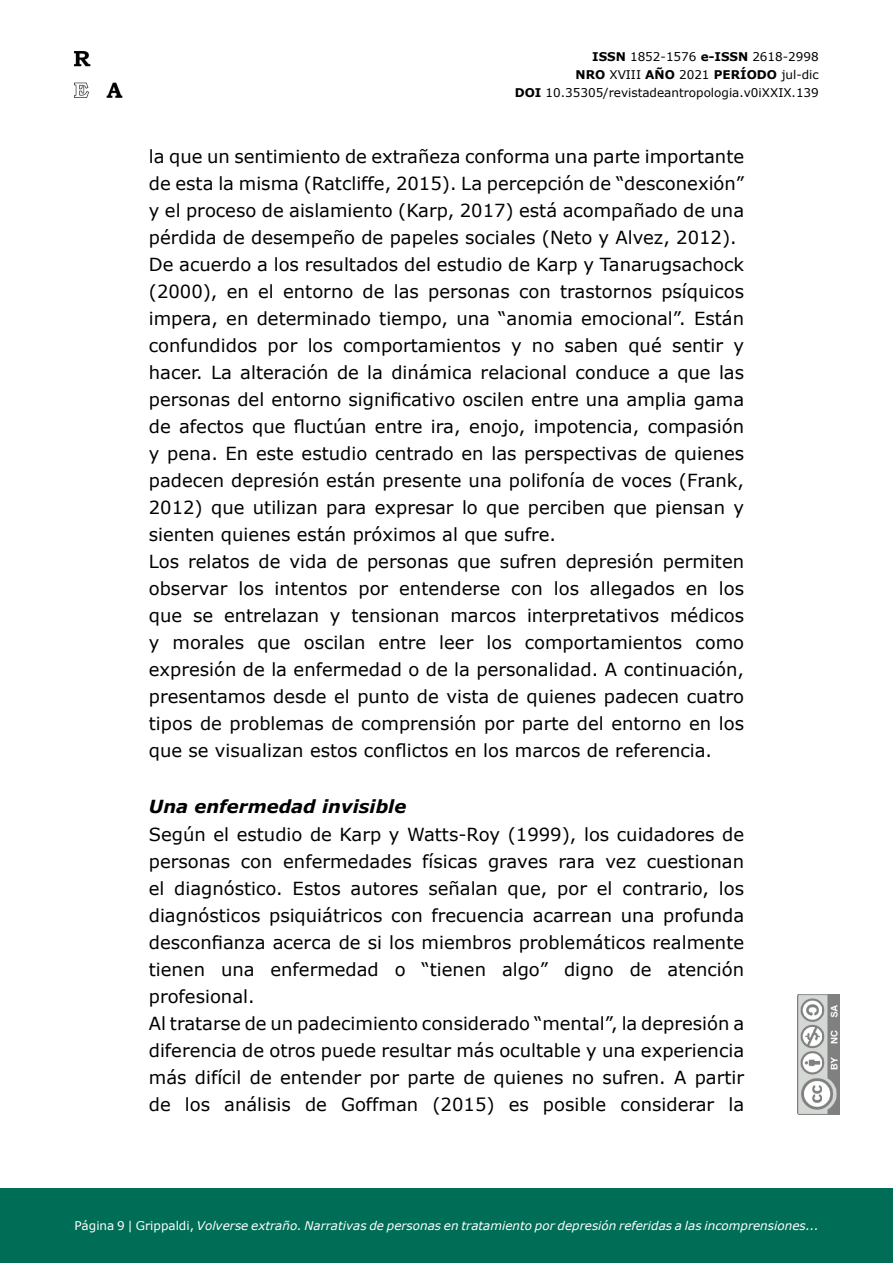
<style>
.page{position:relative;width:893px;height:1263px;background:#fff}
.page>*{position:absolute;margin:0;border:0;box-sizing:border-box;transform-origin:0 0}
.t1{font:18px/27px "Verdana";color:#000}
.t2{font:italic 700 18px "Verdana";color:#000}
.t3{font:italic 12px "Verdana";color:#fff}
.t4{font:12px/18px "Verdana";color:#000;text-align:right}
.s1{font-weight:700}
.s2{font-style:normal}
</style>
<div class="page">
<img style="left:798px;top:994px;width:42px;height:120px">
<div style="left:0;top:1188px;width:893px;height:75px;background:#006e56"></div>
<img style="left:74px;top:52px;width:49px;height:45px">
<p class="t4" style="left:515px;top:47px;width:306px"><span class="s1">ISSN</span> 1852-1576 <span class="s1">e-ISSN</span> 2618-2998<br><span class="s1">NRO</span> XVIII <span class="s1">AÑO</span> 2021 <span class="s1">PERÍODO</span> jul-dic<br><span class="s1">DOI</span> 10.35305/revistadeantropologia.v0iXXIX.139</p>
<p class="t1" style="left:149px;top:142px;width:597px">la que un sentimiento de extrañeza conforma una parte importante de esta la misma (Ratcliffe, 2015). La percepción de “desconexión” y el proceso de aislamiento (Karp, 2017) está acompañado de una pérdida de desempeño de papeles sociales (Neto y Alvez, 2012).<br>De acuerdo a los resultados del estudio de Karp y Tanarugsachock (2000), en el entorno de las personas con trastornos psíquicos impera, en determinado tiempo, una “anomia emocional”. Están confundidos por los comportamientos y no saben qué sentir y hacer. La alteración de la dinámica relacional conduce a que las personas del entorno significativo oscilen entre una amplia gama de afectos que fluctúan entre ira, enojo, impotencia, compasión y pena. En este estudio centrado en las perspectivas de quienes padecen depresión están presente una polifonía de voces (Frank, 2012) que utilizan para expresar lo que perciben que piensan y sienten quienes están próximos al que sufre.<br>Los relatos de vida de personas que sufren depresión permiten observar los intentos por entenderse con los allegados en los que se entrelazan y tensionan marcos interpretativos médicos y morales que oscilan entre leer los comportamientos como expresión de la enfermedad o de la personalidad. A continuación, presentamos desde el punto de vista de quienes padecen cuatro tipos de problemas de comprensión por parte del entorno en los que se visualizan estos conflictos en los marcos de referencia.</p>
<p class="t2" style="left:149px;top:794px;width:259px">Una enfermedad invisible</p>
<p class="t1" style="left:149px;top:820px;width:597px">Según el estudio de Karp y Watts-Roy (1999), los cuidadores de personas con enfermedades físicas graves rara vez cuestionan el diagnóstico. Estos autores señalan que, por el contrario, los diagnósticos psiquiátricos con frecuencia acarrean una profunda desconfianza acerca de si los miembros problemáticos realmente tienen una enfermedad o “tienen algo” digno de atención profesional.<br>Al tratarse de un padecimiento considerado “mental”, la depresión a diferencia de otros puede resultar más ocultable y una experiencia más difícil de entender por parte de quienes no sufren. A partir de los análisis de Goffman (2015) es posible considerar la</p>
<p class="t3" style="left:74px;top:1217px;width:746px"><span class="s2">Página 9 | Grippaldi,</span> Volverse extraño. Narrativas de personas en tratamiento por depresión referidas a las incomprensiones...</p>
</div>
